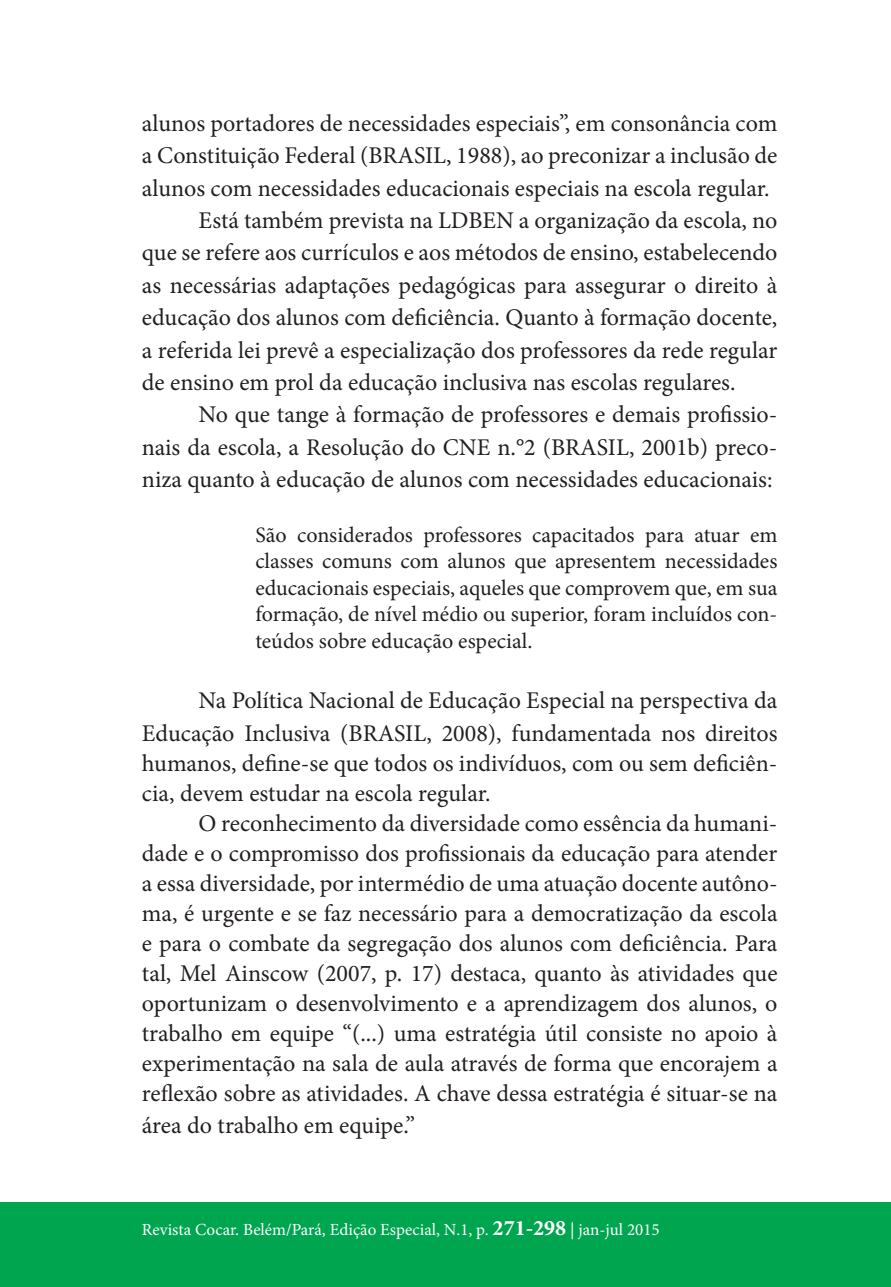
<style>
.page{position:relative;width:891px;height:1287px;background:#fff}
.page>*{position:absolute;margin:0;border:0;box-sizing:border-box;transform-origin:0 0}
.t1{font:24px/30px "Minion Pro";color:#231f20;text-align:right}
.t2{font:22px/26.4px "Minion Pro";color:#231f20;text-align:justify}
.t3{font:17px "Minion Pro";color:#fff}
.s1{font-weight:700;font-size:22px}
</style>
<div class="page">
<div style="left:0;top:1202px;width:890px;height:85px;background:#00a54f"></div>
<p class="t1" style="left:142px;top:108px;width:636px">alunos portadores de necessidades especiais”, em consonância com</p>
<p class="t1" style="left:142px;top:141px;width:636px">a Constituição Federal (BRASIL, 1988), ao preconizar a inclusão de</p>
<p class="t1" style="left:142px;top:173px;width:629px">alunos com necessidades educacionais especiais na escola regular.</p>
<p class="t1" style="left:198px;top:205px;width:580px">Está também prevista na LDBEN a organização da escola, no</p>
<p class="t1" style="left:142px;top:238px;width:636px">que se refere aos currículos e aos métodos de ensino, estabelecendo</p>
<p class="t1" style="left:142px;top:270px;width:636px">as necessárias adaptações pedagógicas para assegurar o direito à</p>
<p class="t1" style="left:142px;top:303px;width:636px">educação dos alunos com deficiência. Quanto à formação docente,</p>
<p class="t1" style="left:142px;top:335px;width:636px">a referida lei prevê a especialização dos professores da rede regular</p>
<p class="t1" style="left:142px;top:367px;width:595px">de ensino em prol da educação inclusiva nas escolas regulares.</p>
<p class="t1" style="left:198px;top:400px;width:580px">No que tange à formação de professores e demais profissio-</p>
<p class="t1" style="left:142px;top:432px;width:636px">nais da escola, a Resolução do CNE n.°2 (BRASIL, 2001b) preco-</p>
<p class="t1" style="left:142px;top:465px;width:631px">niza quanto à educação de alunos com necessidades educacionais:</p>
<p class="t2" style="left:255px;top:522px;width:523px">São considerados professores capacitados para atuar em classes comuns com alunos que apresentem necessidades educacionais especiais, aqueles que comprovem que, em sua formação, de nível médio ou superior, foram incluídos con&shy;teúdos sobre educação especial.</p>
<p class="t1" style="left:142px;top:685px;width:636px;line-height:32.4px">Na Política Nacional de Educação Especial na perspectiva da<br>Educação Inclusiva (BRASIL, 2008), fundamentada nos direitos</p>
<p class="t1" style="left:142px;top:748px;width:636px;text-align:left">humanos, define-se que todos os indivíduos, com ou sem deficiên&shy;cia, devem estudar na escola regular.</p>
<p class="t1" style="left:142px;top:808px;width:637px;text-align:justify;text-indent:57px">O reconhecimento da diversidade como essência da humani&shy;dade e o compromisso dos profissionais da educação para atender a essa diversidade, por intermédio de uma atuação docente autôno&shy;ma, é urgente e se faz necessário para a democratização da escola e para o combate da segregação dos alunos com deficiência. Para tal, Mel Ainscow (2007, p. 17) destaca, quanto às atividades que oportunizam o desenvolvimento e a aprendizagem dos alunos, o trabalho em equipe “(...) uma estratégia útil consiste no apoio à experimentação na sala de aula através de forma que encorajem a reflexão sobre as atividades. A chave dessa estratégia é situar-se na</p>
<p class="t1" style="left:142px;top:1111px;width:275px">área do trabalho em equipe.”</p>
<p class="t3" style="left:142px;top:1218px;width:519px">Revista Cocar. Belém/Pará, Edição Especial, N.1, p. <span class="s1">271-298</span> | jan-jul 2015</p>
</div>
